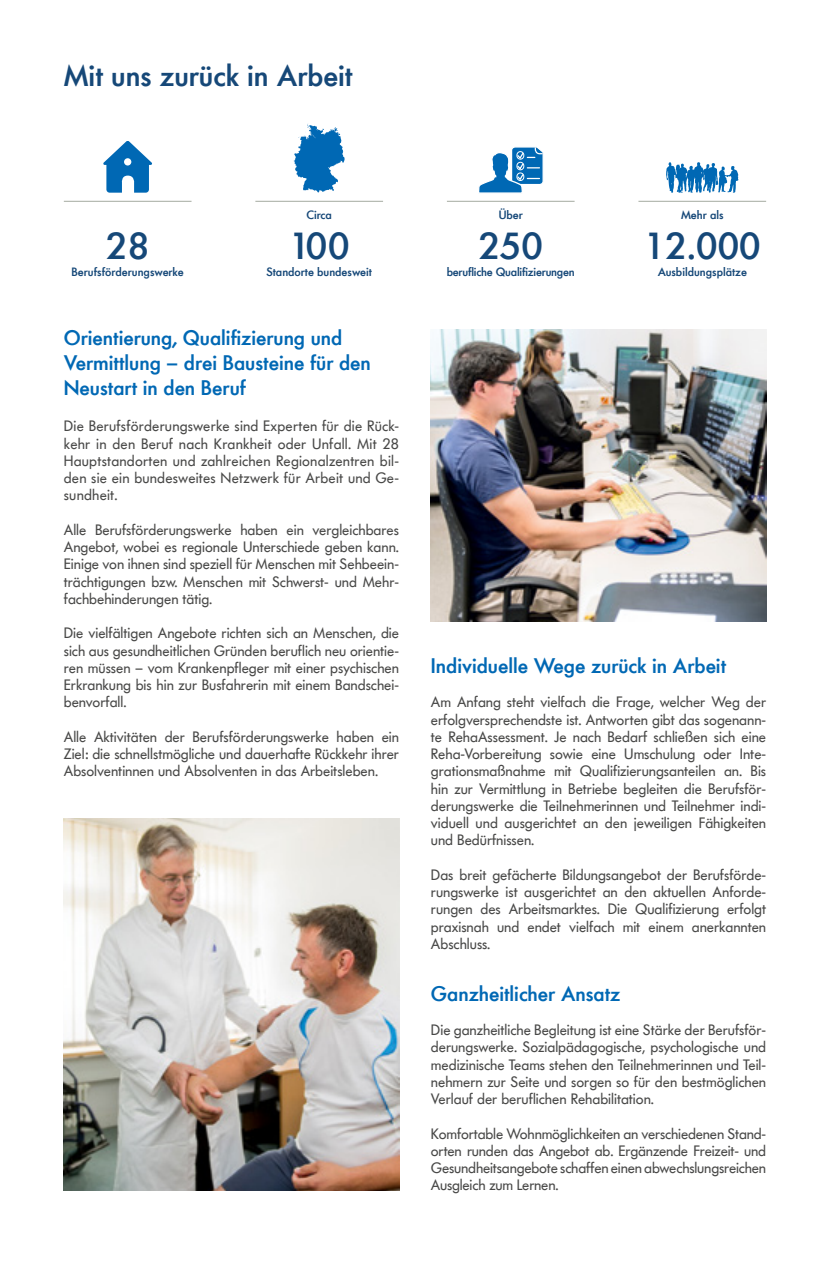
<style>
.page{position:relative;width:830px;height:1263px;background:#fff}
.page>*{position:absolute;margin:0;border:0;box-sizing:border-box;transform-origin:0 0}
.t1{font:500 37.5px "Futura BQ";color:#164878}
.t2{font:500 30px "Futura BQ";color:#164878}
.t3{font:500 21px/24.8px "Futura BQ";color:#0068b4}
.t4{font:15px/17.2px "Futura BQ";color:#484847;text-align:justify}
.t5{font:500 12px "Futura BQ";color:#164878}
</style>
<div class="page">
<img style="left:431px;top:329px;width:334px;height:292px">
<img style="left:64px;top:818px;width:335px;height:372px">
<hr style="left:64px;top:201px;width:127px;height:1px;background:#a4aaa0">
<svg style="left:293px;top:124px;width:51px;height:69px"></svg>
<svg style="left:666px;top:162px;width:72px;height:31px"></svg>
<svg style="left:103px;top:141px;width:49px;height:52px"></svg>
<hr style="left:255px;top:201px;width:128px;height:1px;background:#a4aaa0">
<hr style="left:446px;top:201px;width:128px;height:1px;background:#a4aaa0">
<hr style="left:638px;top:201px;width:127px;height:1px;background:#a4aaa0">
<svg style="left:479px;top:147px;width:64px;height:46px"></svg>
<h1 class="t2" style="left:64px;top:56px;width:290px">Mit uns zurück in Arbeit</h1>
<p class="t5" style="left:306px;top:207px;width:27px">Circa</p>
<p class="t5" style="left:498px;top:207px;width:26px">Über</p>
<p class="t5" style="left:680px;top:207px;width:44px">Mehr als</p>
<h1 class="t1" style="left:106px;top:221px;width:44px">28</h1>
<h1 class="t1" style="left:289px;top:221px;width:62px">100</h1>
<p class="t5" style="left:266px;top:264px;width:107px">Standorte bundesweit</p>
<p class="t5" style="left:446px;top:264px;width:129px">berufliche Qualifizierungen</p>
<h1 class="t1" style="left:478px;top:221px;width:66px">250</h1>
<p class="t5" style="left:71px;top:264px;width:114px">Berufsförderungswerke</p>
<h1 class="t1" style="left:643px;top:221px;width:118px">12.000</h1>
<p class="t5" style="left:657px;top:264px;width:91px">Ausbildungsplätze</p>
<h2 class="t3" style="left:64px;top:325px;width:308px">Orientierung, Qualifizierung und<br>Vermittlung – drei Bausteine für den<br>Neustart in den Beruf</h2>
<p class="t4" style="left:64px;top:417px;width:336px">Die Berufsförderungswerke sind Experten für die Rück&shy;kehr in den Beruf nach Krankheit oder Unfall. Mit 28<br>Hauptstandorten und zahlreichen Regionalzentren bil&shy;den sie ein bundesweites Netzwerk für Arbeit und Ge&shy;sundheit.</p>
<p class="t4" style="left:64px;top:521px;width:336px">Alle Berufsförderungswerke haben ein vergleichbares Angebot, wobei es regionale Unterschiede geben kann.<br>Einige von ihnen sind speziell für Menschen mit Sehbeein&shy;trächtigungen bzw. Menschen mit Schwerst- und Mehr&shy;fachbehinderungen tätig.</p>
<p class="t4" style="left:64px;top:624px;width:336px">Die vielfältigen Angebote richten sich an Menschen, die sich aus gesundheitlichen Gründen beruflich neu orientie&shy;ren müssen – vom Krankenpfleger mit einer psychischen Erkrankung bis hin zur Busfahrerin mit einem Bandschei&shy;benvorfall.</p>
<p class="t4" style="left:64px;top:728px;width:336px">Alle Aktivitäten der Berufsförderungswerke haben ein Ziel: die schnellstmögliche und dauerhafte Rückkehr ihrer Absolventinnen und Absolventen in das Arbeitsleben.</p>
<h2 class="t3" style="left:431px;top:653px;width:296px">Individuelle Wege zurück in Arbeit</h2>
<p class="t4" style="left:431px;top:693px;width:336px">Am Anfang steht vielfach die Frage, welcher Weg der erfolgversprechendste ist. Antworten gibt das sogenann&shy;te RehaAssessment. Je nach Bedarf schließen sich eine Reha-Vorbereitung sowie eine Umschulung oder Inte&shy;grationsmaßnahme mit Qualifizierungsanteilen an. Bis hin zur Vermittlung in Betriebe begleiten die Berufsför&shy;derungswerke die Teilnehmerinnen und Teilnehmer indi&shy;viduell und ausgerichtet an den jeweiligen Fähigkeiten und Bedürfnissen.</p>
<p class="t4" style="left:431px;top:866px;width:336px">Das breit gefächerte Bildungsangebot der Berufsförde&shy;rungswerke ist ausgerichtet an den aktuellen Anforde&shy;rungen des Arbeitsmarktes. Die Qualifizierung erfolgt praxisnah und endet vielfach mit einem anerkannten Abschluss.</p>
<h2 class="t3" style="left:431px;top:981px;width:191px">Ganzheitlicher Ansatz</h2>
<p class="t4" style="left:431px;top:1021px;width:336px">Die ganzheitliche Begleitung ist eine Stärke der Berufsför&shy;derungswerke. Sozialpädagogische, psychologische und medizinische Teams stehen den Teilnehmerinnen und Teil&shy;nehmern zur Seite und sorgen so für den bestmöglichen Verlauf der beruflichen Rehabilitation.</p>
<p class="t4" style="left:431px;top:1125px;width:336px">Komfortable Wohnmöglichkeiten an verschiedenen Stand&shy;orten runden das Angebot ab. Ergänzende Freizeit- und Gesundheitsangebote schaffen einen abwechslungsreichen Ausgleich zum Lernen.</p>
</div>
